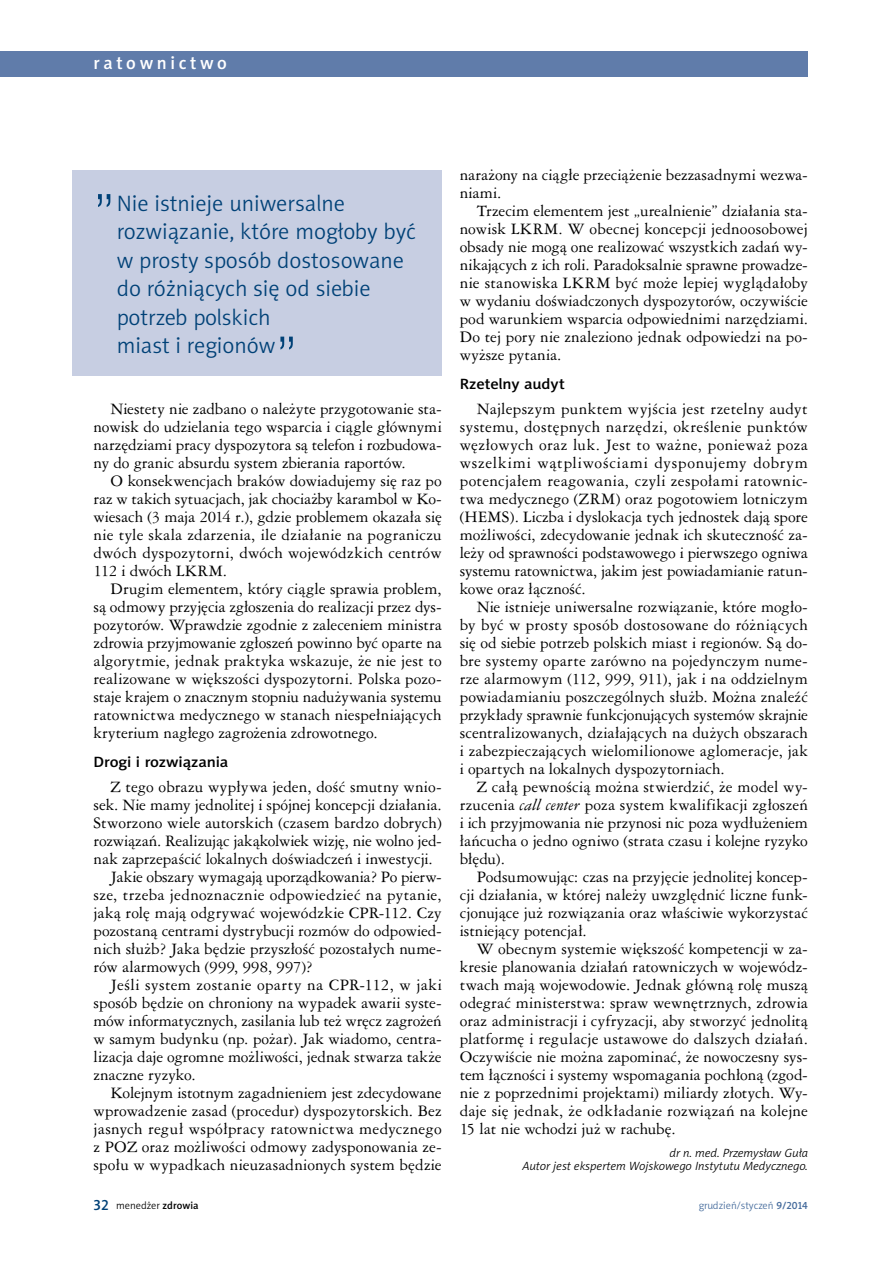
<style>
.page{position:relative;width:893px;height:1263px;background:#fff}
.page>*{position:absolute;margin:0;border:0;box-sizing:border-box;transform-origin:0 0}
.t1{font:52.5px "Swis 721 Lt PL";color:#004177}
.t2{font:22.5px/28.5px "Naomi Sans EFN Light";color:#004177}
.t3{font:18px "Naomi Sans EFN Medium";letter-spacing:.2em;color:#fff}
.t4{font:15px/18px "Ameri Garmnd PL";letter-spacing:.005em;color:#000;text-align:justify}
.t5{font:15px "Ameri Garmnd PL";letter-spacing:.025em;color:#000}
.t6{font:15px "Ameri Garmnd PL";letter-spacing:-.015em;color:#000}
.t7{font:15px "Naomi Sans EFN Medium";letter-spacing:-.01em;color:#000;scale:1.1 1}
.t8{font:italic 12px/13.5px "Naomi Sans EFN Light";color:#000;text-align:right}
.t9{font:10.5px "Naomi Sans EFN Light";color:#456b9c}
.t10{font:10.5px "Naomi Sans EFN Light";color:#000}
.s1{font-style:italic}
.s2{font-family:"Naomi Sans EFN Medium";font-size:15px;color:#004177}
.s3{font-family:"Naomi Sans EFN Medium"}
</style>
<div class="page">
<div style="left:0;top:51px;width:808px;height:26px;background:#607caa"></div>
<div style="left:72px;top:170px;width:370px;height:206px;background:#c7cee2"></div>
<p class="t3" style="left:94px;top:52px;width:135px">ratownictwo</p>
<h1 class="t1" style="left:93px;top:180px;width:24px">”</h1>
<h2 class="t2" style="left:117px;top:189px;width:301px">Nie istnieje uniwersalne rozwiązanie, które mogłoby być w prosty sposób dostosowane do różniących się od siebie potrzeb polskich<br>miast i regionów</h2>
<h1 class="t1" style="left:275px;top:323px;width:24px">”</h1>
<p class="t4" style="left:94px;top:399px;width:350px;text-indent:17px">Niestety nie zadbano o należyte przygotowanie sta&shy;nowisk do udzielania tego wsparcia i ciągle głównymi narzędziami pracy dyspozytora są telefon i rozbudowa&shy;ny do granic absurdu system zbierania raportów.</p>
<p class="t4" style="left:94px;top:471px;width:350px;text-indent:17px">O konsekwencjach braków dowiadujemy się raz po raz w takich sytuacjach, jak chociażby karambol w Ko&shy;wiesach (3 maja 2014 r.), gdzie problemem okazała się nie tyle skala zdarzenia, ile działanie na pograniczu dwóch dyspozytorni, dwóch wojewódzkich centrów 112 i dwóch LKRM.</p>
<p class="t4" style="left:94px;top:579px;width:350px;text-indent:17px">Drugim elementem, który ciągle sprawia problem, są odmowy przyjęcia zgłoszenia do realizacji przez dys&shy;pozytorów. Wprawdzie zgodnie z zaleceniem ministra zdrowia przyjmowanie zgłoszeń powinno być oparte na algorytmie, jednak praktyka wskazuje, że nie jest to realizowane w większości dyspozytorni. Polska pozo&shy;staje krajem o znacznym stopniu nadużywania systemu ratownictwa medycznego w stanach niespełniających kryterium nagłego zagrożenia zdrowotnego.</p>
<p class="t7" style="left:94px;top:753px;width:124px">Drogi i rozwiązania</p>
<p class="t4" style="left:111px;top:777px;width:333px">Z tego obrazu wypływa jeden, dość smutny wnio-</p>
<p class="t4" style="left:94px;top:795px;width:350px">sek. Nie mamy jednolitej i spójnej koncepcji działania.</p>
<p class="t4" style="left:94px;top:813px;width:350px">Stworzono wiele autorskich (czasem bardzo dobrych)</p>
<p class="t4" style="left:94px;top:831px;width:350px">rozwiązań. Realizując jakąkolwiek wizję, nie wolno jed-</p>
<p class="t4" style="left:94px;top:849px;width:341px">nak zaprzepaścić lokalnych doświadczeń i inwestycji.</p>
<p class="t6" style="left:111px;top:867px;width:333px">Jakie obszary wymagają uporządkowania? Po pierw-</p>
<p class="t5" style="left:94px;top:885px;width:350px">sze, trzeba jednoznacznie odpowiedzieć na pytanie,</p>
<p class="t4" style="left:94px;top:903px;width:350px">jaką rolę mają odgrywać wojewódzkie CPR-112. Czy</p>
<p class="t4" style="left:94px;top:921px;width:350px">pozostaną centrami dystrybucji rozmów do odpowied-</p>
<p class="t4" style="left:94px;top:939px;width:350px">nich służb? Jaka będzie przyszłość pozostałych nume-</p>
<p class="t4" style="left:94px;top:957px;width:221px">rów alarmowych (999, 998, 997)?</p>
<p class="t5" style="left:111px;top:975px;width:333px">Jeśli system zostanie oparty na CPR-112, w jaki</p>
<p class="t4" style="left:94px;top:993px;width:350px">sposób będzie on chroniony na wypadek awarii syste-</p>
<p class="t4" style="left:94px;top:1011px;width:350px">mów informatycznych, zasilania lub też wręcz zagrożeń</p>
<p class="t4" style="left:94px;top:1029px;width:350px">w samym budynku (np. pożar). Jak wiadomo, centra-</p>
<p class="t4" style="left:94px;top:1047px;width:350px">lizacja daje ogromne możliwości, jednak stwarza także</p>
<p class="t4" style="left:94px;top:1065px;width:104px">znaczne ryzyko.</p>
<p class="t4" style="left:111px;top:1083px;width:333px">Kolejnym istotnym zagadnieniem jest zdecydowane</p>
<p class="t4" style="left:94px;top:1101px;width:350px">wprowadzenie zasad (procedur) dyspozytorskich. Bez</p>
<p class="t4" style="left:94px;top:1119px;width:350px">jasnych reguł współpracy ratownictwa medycznego</p>
<p class="t4" style="left:94px;top:1137px;width:350px">z POZ oraz możliwości odmowy zadysponowania ze-</p>
<p class="t4" style="left:94px;top:1155px;width:350px">społu w wypadkach nieuzasadnionych system będzie</p>
<p class="t4" style="left:460px;top:165px;width:350px">narażony na ciągłe przeciążenie bezzasadnymi wezwa&shy;niami.</p>
<p class="t4" style="left:460px;top:201px;width:350px;text-indent:17px">Trzecim elementem jest „urealnienie” działania sta&shy;nowisk LKRM. W obecnej koncepcji jednoosobowej obsady nie mogą one realizować wszystkich zadań wy&shy;nikających z ich roli. Paradoksalnie sprawne prowadze&shy;nie stanowiska LKRM być może lepiej wyglądałoby w wydaniu doświadczonych dyspozytorów, oczywiście pod warunkiem wsparcia odpowiednimi narzędziami.<br>Do tej pory nie znaleziono jednak odpowiedzi na po&shy;wyższe pytania.</p>
<p class="t7" style="left:460px;top:375px;width:97px">Rzetelny audyt</p>
<p class="t4" style="left:460px;top:399px;width:350px;text-indent:17px">Najlepszym punktem wyjścia jest rzetelny audyt systemu, dostępnych narzędzi, określenie punktów węzłowych oraz luk. Jest to ważne, ponieważ poza wszelkimi wątpliwościami dysponujemy dobrym potencjałem reagowania, czyli zespołami ratownic&shy;twa medycznego (ZRM) oraz pogotowiem lotniczym (HEMS). Liczba i dyslokacja tych jednostek dają spore możliwości, zdecydowanie jednak ich skuteczność za&shy;leży od sprawności podstawowego i pierwszego ogniwa systemu ratownictwa, jakim jest powiadamianie ratun&shy;kowe oraz łączność.</p>
<p class="t4" style="left:460px;top:597px;width:350px;text-indent:17px">Nie istnieje uniwersalne rozwiązanie, które mogło&shy;by być w prosty sposób dostosowane do różniących się od siebie potrzeb polskich miast i regionów. Są do&shy;bre systemy oparte zarówno na pojedynczym nume&shy;rze alarmowym (112, 999, 911), jak i na oddzielnym powiadamianiu poszczególnych służb. Można znaleźć przykłady sprawnie funkcjonujących systemów skrajnie scentralizowanych, działających na dużych obszarach i zabezpieczających wielomilionowe aglomeracje, jak i opartych na lokalnych dyspozytorniach.</p>
<p class="t4" style="left:460px;top:777px;width:350px;text-indent:17px">Z całą pewnością można stwierdzić, że model wy&shy;rzucenia <span class="s1">call center</span> poza system kwalifikacji zgłoszeń i ich przyjmowania nie przynosi nic poza wydłużeniem łańcucha o jedno ogniwo (strata czasu i kolejne ryzyko błędu).</p>
<p class="t4" style="left:460px;top:867px;width:350px;text-indent:17px">Podsumowując: czas na przyjęcie jednolitej koncep&shy;cji działania, w której należy uwzględnić liczne funk&shy;cjonujące już rozwiązania oraz właściwie wykorzystać istniejący potencjał.</p>
<p class="t4" style="left:460px;top:939px;width:350px;text-indent:17px">W obecnym systemie większość kompetencji w za&shy;kresie planowania działań ratowniczych w wojewódz&shy;twach mają wojewodowie. Jednak główną rolę muszą odegrać ministerstwa: spraw wewnętrznych, zdrowia oraz administracji i cyfryzacji, aby stworzyć jednolitą platformę i regulacje ustawowe do dalszych działań.<br>Oczywiście nie można zapominać, że nowoczesny sys&shy;tem łączności i systemy wspomagania pochłoną (zgod&shy;nie z poprzednimi projektami) miliardy złotych. Wy&shy;daje się jednak, że odkładanie rozwiązań na kolejne 15 lat nie wchodzi już w rachubę.</p>
<p class="t8" style="left:522px;top:1146px;width:287px">dr n. med. Przemysław Guła<br>Autor jest ekspertem Wojskowego Instytutu Medycznego.</p>
<p class="t10" style="left:94px;top:1199px;width:106px"><span class="s2">32</span> menedżer <span class="s3">zdrowia</span></p>
<p class="t9" style="left:699px;top:1199px;width:111px">grudzień/styczeń <span class="s3">9/2014</span></p>
</div>
